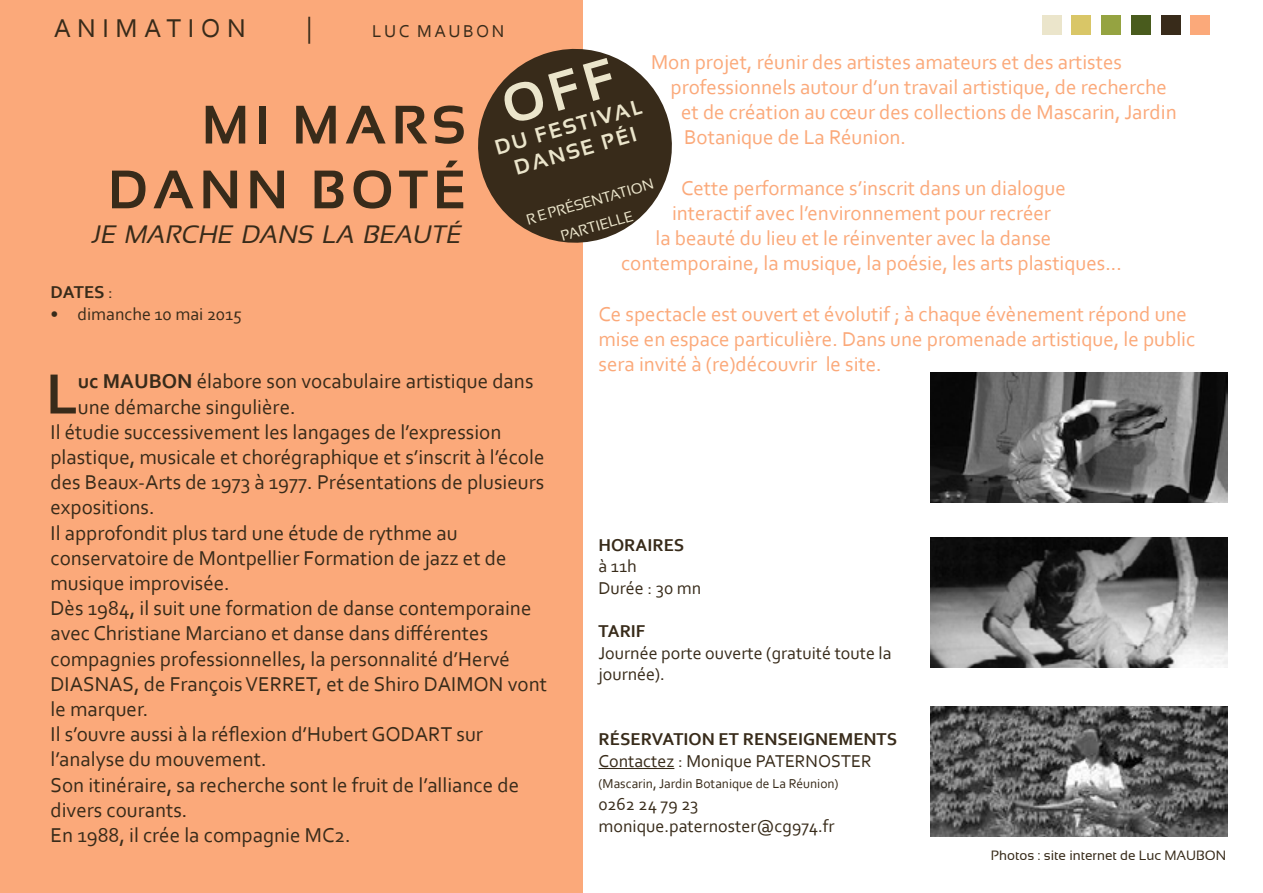
<style>
.page{position:relative;width:1263px;height:893px;background:#fff}
.page>*{position:absolute;margin:0;border:0;box-sizing:border-box;transform-origin:0 0}
.t1{font:700 59.55px "Corbel";color:#382b1a}
.t2{font:700 54px "Sansation";color:#382b1a}
.t3{font:27px "Corbel";letter-spacing:.24em;color:#382b1a}
.t4{font:27px "Minion Pro";color:#382b1a}
.t5{font:italic 25.2px "Sansation";color:#382b1a}
.t6{font:21px "Corbel";color:#382b1a}
.t7{font:21px/25.2px "Corbel";color:#fba97a}
.t8{font:700 21px "Sansation";color:#ebe5cb}
.t9{font:18px/21.6px "Corbel";color:#382b1a}
.t10{font:700 18px "Corbel";color:#382b1a}
.t11{font:18px "Corbel";letter-spacing:.14em;color:#382b1a}
.t12{font:14.7px "Sansation";color:#ebe5cb}
.t13{font:13.5px "Corbel";color:#382b1a}
.t14{font:13.5px "Sansation";color:#382b1a}
.s1{font-weight:400}
.s2{font-weight:700}
</style>
<div class="page">
<div style="left:0;top:0;width:582px;height:893px;background:#fba97a"></div>
<hr style="left:598px;top:768px;width:76px;height:1px;background:#382b1a">
<img style="left:930px;top:372px;width:297px;height:130px">
<img style="left:930px;top:537px;width:297px;height:130px">
<img style="left:930px;top:707px;width:297px;height:130px">
<div style="left:1042px;top:15px;width:19px;height:19px;background:#ebe5cb"></div>
<div style="left:1071px;top:15px;width:20px;height:19px;background:#d9c667"></div>
<div style="left:1101px;top:15px;width:20px;height:19px;background:#95a341"></div>
<div style="left:1131px;top:15px;width:20px;height:19px;background:#495b1d"></div>
<div style="left:1161px;top:15px;width:19px;height:19px;background:#382b1a"></div>
<div style="left:1191px;top:15px;width:19px;height:19px;background:#fba97a"></div>
<svg style="left:478px;top:38px;width:194px;height:216px;fill:#382b1a"></svg>
<div style="left:495px;top:58px;width:148px;height:96px;background:#382b1a"></div>
<p class="t3" style="left:54px;top:11px;width:194px">ANIMATION</p>
<p class="t4" style="left:306px;top:10px;width:9px">|</p>
<p class="t11" style="left:372px;top:20px;width:134px">LUC MAUBON</p>
<p class="t7" style="left:651px;top:49px;width:472px">Mon projet, réunir des artistes amateurs et des artistes</p>
<p class="t7" style="left:670px;top:74px;width:498px">professionnels autour d’un travail artistique, de recherche</p>
<p class="t7" style="left:681px;top:99px;width:497px">et de création au cœur des collections de Mascarin, Jardin</p>
<p class="t7" style="left:684px;top:124px;width:224px">Botanique de La Réunion.</p>
<p class="t7" style="left:681px;top:175px;width:386px">Cette performance s’inscrit dans un dialogue</p>
<p class="t7" style="left:672px;top:200px;width:380px">interactif avec l’environnement pour recréer</p>
<p class="t7" style="left:655px;top:225px;width:397px">la beauté du lieu et le réinventer avec la danse</p>
<p class="t7" style="left:621px;top:250px;width:502px">contemporaine, la musique, la poésie, les arts plastiques...</p>
<p class="t7" style="left:598px;top:301px;width:598px">Ce spectacle est ouvert et évolutif ; à chaque évènement répond une mise en espace particulière. Dans une promenade artistique, le public sera invité à (re)découvrir le site.</p>
<h2 class="t2" style="left:202px;top:95px;width:134px">MI MARS</h2>
<h2 class="t2" style="left:108px;top:159px;width:44px">DANN</h2>
<h2 class="t2" style="left:311px;top:159px;width:39px">BOT</h2>
<h2 class="t2" style="left:433px;top:159px;width:34px">É</h2>
<p class="t8" style="left:532px;top:125px;width:27px;rotate:-16deg">FESTI</p>
<p class="t8" style="left:512px;top:157px;width:14px;rotate:-16deg">DANSE</p>
<p class="t12" style="left:524px;top:212px;width:133px;rotate:-16deg">r eprésentation</p>
<p class="t5" style="left:93px;top:220px;width:370px">JE MARCHE DANS LA BEAUTÉ</p>
<p class="t12" style="left:559px;top:228px;width:76px;rotate:-16deg">partielle</p>
<p class="t10" style="left:50px;top:281px;width:64px">DATES <span class="s1">:</span></p>
<p class="t9" style="left:50px;top:303px;width:193px">• dimanche 10 mai 2015</p>
<h1 class="t1" style="left:46px;top:357px;width:34px">L</h1>
<p class="t6" style="left:78px;top:368px;width:457px"><span class="s2">uc MAUBON</span> élabore son vocabulaire artistique dans</p>
<p class="t6" style="left:78px;top:393px;width:219px">une démarche singulière.</p>
<p class="t6" style="left:51px;top:419px;width:452px">Il étudie successivement les langages de l’expression</p>
<p class="t6" style="left:51px;top:444px;width:495px">plastique, musicale et chorégraphique et s’inscrit à l’école</p>
<p class="t6" style="left:51px;top:469px;width:495px">des Beaux-Arts de 1973 à 1977. Présentations de plusieurs</p>
<p class="t6" style="left:51px;top:494px;width:106px">expositions.</p>
<p class="t6" style="left:51px;top:519px;width:409px">Il approfondit plus tard une étude de rythme au</p>
<p class="t6" style="left:51px;top:545px;width:458px">conservatoire de Montpellier Formation de jazz et de</p>
<p class="t6" style="left:51px;top:570px;width:181px">musique improvisée.</p>
<p class="t6" style="left:51px;top:595px;width:482px">Dès 1984, il suit une formation de danse contemporaine</p>
<p class="t6" style="left:51px;top:620px;width:439px">avec Christiane Marciano et danse dans différentes</p>
<p class="t6" style="left:51px;top:645px;width:461px">compagnies professionnelles, la personnalité d’Hervé</p>
<p class="t6" style="left:51px;top:671px;width:498px">DIASNAS, de François VERRET, et de Shiro DAIMON vont</p>
<p class="t6" style="left:51px;top:696px;width:100px">le marquer.</p>
<p class="t6" style="left:51px;top:721px;width:434px">Il s’ouvre aussi à la réflexion d’Hubert GODART sur</p>
<p class="t6" style="left:51px;top:746px;width:218px">l’analyse du mouvement.</p>
<p class="t6" style="left:51px;top:771px;width:470px">Son itinéraire, sa recherche sont le fruit de l’alliance de</p>
<p class="t6" style="left:51px;top:797px;width:138px">divers courants.</p>
<p class="t6" style="left:51px;top:822px;width:302px">En 1988, il crée la compagnie MC2.</p>
<p class="t10" style="left:598px;top:534px;width:87px">HORAIRES</p>
<p class="t9" style="left:598px;top:555px;width:104px">à 11h<br>Durée : 30 mn</p>
<p class="t10" style="left:598px;top:620px;width:48px">TARIF</p>
<p class="t9" style="left:598px;top:642px;width:295px">Journée porte ouverte (gratuité toute la journée).</p>
<p class="t10" style="left:598px;top:728px;width:300px">RÉSERVATION ET RENSEIGNEMENTS</p>
<p class="t9" style="left:598px;top:750px;width:275px">Contactez : Monique PATERNOSTER</p>
<p class="t13" style="left:598px;top:776px;width:241px">(Mascarin, Jardin Botanique de La Réunion)</p>
<p class="t9" style="left:598px;top:793px;width:237px">0262 24 79 23 monique.paternoster@cg974.fr</p>
<p class="t14" style="left:991px;top:848px;width:237px">Photos : site internet de Luc MAUBON</p>
</div>
